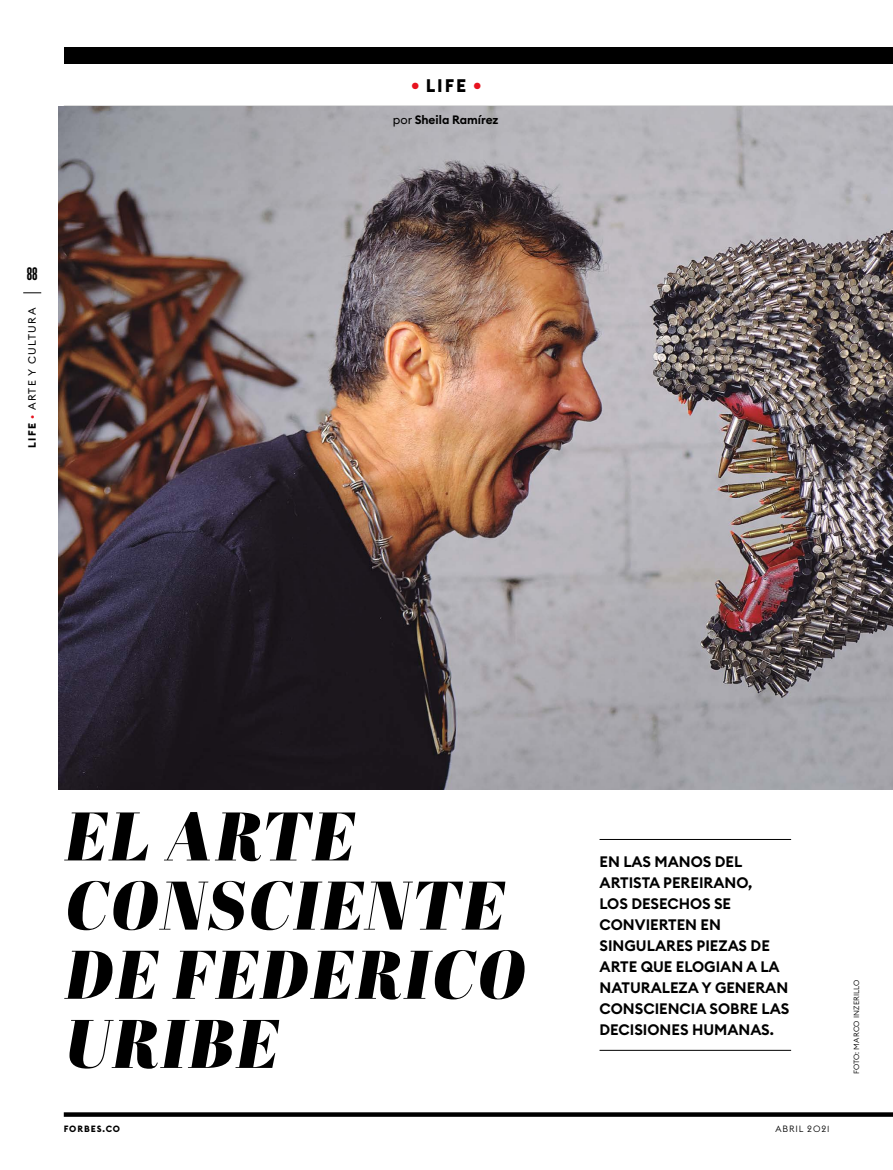
<style>
.page{position:relative;width:893px;height:1170px;background:#fff}
.page>*{position:absolute;margin:0;border:0;box-sizing:border-box;transform-origin:0 0}
.t1{font:italic 68.55px/69.2px "Abril Display Bl";letter-spacing:.04em;color:#000}
.t2{font:700 18px "Euclid Flex";color:#000}
.t3{font:100 18px "Monopol";color:#000}
.t4{font:600 15px/21px "Euclid Circular B";color:#000}
.t5{font:600 12px "Euclid Circular B";color:#000}
.t6{font:10.5px "Euclid Circular B";letter-spacing:.12em;color:#000}
.t7{font:700 9px "Euclid Flex";letter-spacing:.1em;color:#000}
.t8{font:300 9px "Euclid Flex";letter-spacing:.1em;color:#000}
.t9{font:300 7.5px "Euclid Circular B";letter-spacing:.02em;color:#000}
.s1{font-weight:700}
.s2{font-weight:700;color:#e7131f}
.s3{font-weight:400}
</style>
<div class="page">
<div style="left:64px;top:47px;width:829px;height:17px;background:#000"></div>
<svg style="left:64px;top:1112px;width:829px;height:4px;background:#141414"></svg>
<svg style="left:23px;top:292px;width:18px;height:1px"></svg>
<hr style="left:599px;top:839px;width:192px;height:1px;background:#000">
<hr style="left:599px;top:1049px;width:192px;height:1px;background:#000">
<img style="left:58px;top:106px;width:835px;height:683px">
<p class="t3" style="left:27px;top:264px;width:12px">88</p>
<p class="t6" style="left:25px;top:448px;width:141px;rotate:-90deg"><span class="s1">LIFE</span> <span class="s2">•</span> ARTE Y CULTURA</p>
<p class="t2" style="left:412px;top:73px;width:71px"><sup>●</sup> LIFE <sup>●</sup></p>
<p class="t5" style="left:393px;top:112px;width:107px"><span class="s3">por</span> Sheila Ramírez</p>
<h1 class="t1" style="left:65px;top:802px;width:462px">EL ARTE<br>CONSCIENTE<br>DE FEDERICO<br>URIBE</h1>
<p class="t4" style="left:599px;top:850px;width:191px">EN LAS MANOS DEL<br>ARTISTA PEREIRANO,<br>LOS DESECHOS SE<br>CONVIERTEN EN<br>SINGULARES PIEZAS DE<br>ARTE QUE ELOGIAN A LA<br>NATURALEZA Y GENERAN<br>CONSCIENCIA SOBRE LAS<br>DECISIONES HUMANAS.</p>
<p class="t7" style="left:64px;top:1122px;width:58px">FORBES.CO</p>
<p class="t8" style="left:775px;top:1122px;width:55px">ABRIL 2021</p>
<p class="t9" style="left:852px;top:1074px;width:96px;rotate:-90deg">FOTO: MARCO INZERILLO</p>
</div>
